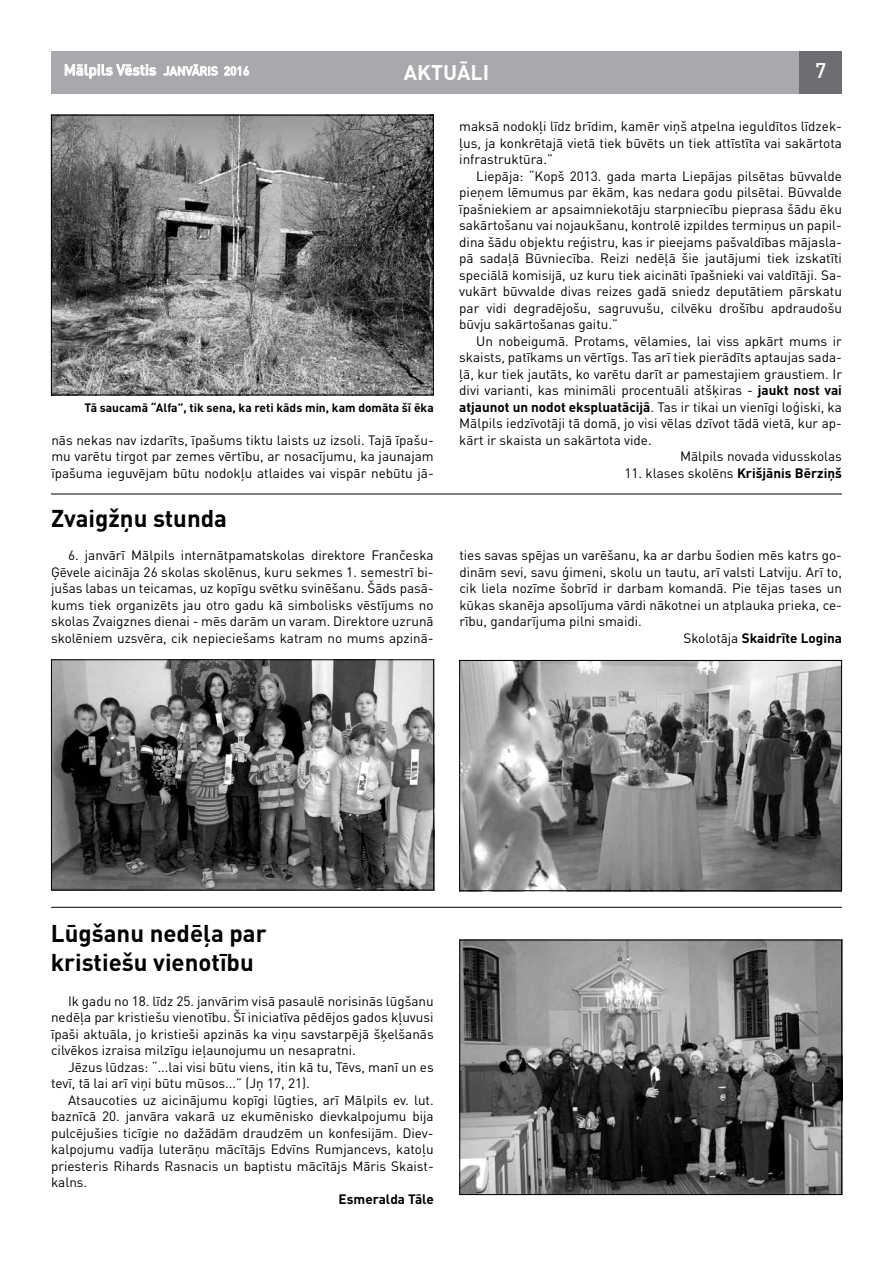
<style>
.page{position:relative;width:893px;height:1263px;background:#fff}
.page>*{position:absolute;margin:0;border:0;box-sizing:border-box;transform-origin:0 0}
.t1{font:700 24px/28.8px "DIN Pro";color:#000}
.t2{font:700 21px "DIN Pro";color:#fff}
.t3{font:500 21px "DIN Pro";color:#fff}
.t4{font:500 15px "DIN Pro";color:#fff}
.t5{font:13.5px/16.5px "DIN Pro";color:#000;text-align:justify}
.t6{font:700 13.5px "DIN Pro";color:#000}
.t7{font:700 12px "DIN Pro";color:#000}
.s1{font-size:12px}
.s2{font-weight:700}
.s3{font-weight:400}
</style>
<div class="page">
<div style="left:51px;top:51px;width:791px;height:43px;background:#a7a9ac"></div>
<div style="left:799px;top:51px;width:43px;height:43px;background:#6d6e71"></div>
<svg style="left:64px;top:64px;width:93px;height:15px"></svg>
<svg style="left:163px;top:64px;width:55px;height:12px"></svg>
<svg style="left:224px;top:66px;width:25px;height:10px"></svg>
<hr style="left:51px;top:494px;width:791px;height:1px;background:#000">
<hr style="left:51px;top:907px;width:791px;height:1px;background:#000">
<img style="left:53px;top:661px;width:379px;height:227px">
<div style="left:51px;top:659px;width:383px;height:231px;border:1px solid #000"></div>
<img style="left:461px;top:662px;width:379px;height:227px">
<div style="left:459px;top:660px;width:383px;height:231px;border:1px solid #000"></div>
<img style="left:53px;top:117px;width:379px;height:276px">
<div style="left:51px;top:115px;width:383px;height:280px;border:1px solid #000"></div>
<img style="left:461px;top:942px;width:379px;height:251px">
<div style="left:459px;top:940px;width:383px;height:255px;border:1px solid #000"></div>
<p class="t4" style="left:64px;top:60px;width:187px">Mālpils Vēstis <span class="s1">JANVĀRIS 2016</span></p>
<h2 class="t2" style="left:404px;top:58px;width:87px">AKTUĀLI</h2>
<h2 class="t3" style="left:815px;top:56px;width:13px">7</h2>
<p class="t7" style="left:85px;top:399px;width:351px">Tā saucamā “Alfa”, tik sena, ka reti kāds min, kam domāta šī ēka</p>
<p class="t5" style="left:51px;top:431px;width:384px">nās nekas nav izdarīts, īpašums tiktu laists uz izsoli. Tajā īpašu&shy;mu varētu tirgot par zemes vērtību, ar nosacījumu, ka jaunajam īpašuma ieguvējam būtu nodokļu atlaides vai vispār nebūtu jā-</p>
<h1 class="t1" style="left:51px;top:503px;width:178px">Zvaigžņu stunda</h1>
<p class="t5" style="left:51px;top:547px;width:384px;text-indent:17px">6. janvārī Mālpils internātpamatskolas direktore Frančeska Ģēvele aicināja 26 skolas skolēnus, kuru sekmes 1. semestrī bi&shy;jušas labas un teicamas, uz kopīgu svētku svinēšanu. Šāds pasā&shy;kums tiek organizēts jau otro gadu kā simbolisks vēstījums no skolas Zvaigznes dienai - mēs darām un varam. Direktore uzrunā skolēniem uzsvēra, cik nepieciešams katram no mums apzinā-</p>
<p class="t5" style="left:459px;top:118px;width:384px">maksā nodokļi līdz brīdim, kamēr viņš atpelna ieguldītos līdzek&shy;ļus, ja konkrētajā vietā tiek būvēts un tiek attīstīta vai sakārtota infrastruktūra.”</p>
<p class="t5" style="left:459px;top:167px;width:384px;text-indent:17px">Liepāja: “Kopš 2013. gada marta Liepājas pilsētas būvvalde pieņem lēmumus par ēkām, kas nedara godu pilsētai. Būvvalde īpašniekiem ar apsaimniekotāju starpniecību pieprasa šādu ēku sakārtošanu vai nojaukšanu, kontrolē izpildes termiņus un papil&shy;dina šādu objektu reģistru, kas ir pieejams pašvaldības mājasla&shy;pā sadaļā Būvniecība. Reizi nedēļā šie jautājumi tiek izskatīti speciālā komisijā, uz kuru tiek aicināti īpašnieki vai valdītāji. Sa&shy;vukārt būvvalde divas reizes gadā sniedz deputātiem pārskatu par vidi degradējošu, sagruvušu, cilvēku drošību apdraudošu būvju sakārtošanas gaitu.”</p>
<p class="t5" style="left:476px;top:332px;width:367px">Un nobeigumā. Protams, vēlamies, lai viss apkārt mums ir</p>
<p class="t5" style="left:459px;top:349px;width:384px">skaists, patīkams un vērtīgs. Tas arī tiek pierādīts aptaujas sada-</p>
<p class="t5" style="left:459px;top:365px;width:384px">ļā, kur tiek jautāts, ko varētu darīt ar pamestajiem graustiem. Ir</p>
<p class="t5" style="left:459px;top:382px;width:384px">divi varianti, kas minimāli procentuāli atšķiras - <span class="s2">jaukt nost vai</span></p>
<p class="t5" style="left:459px;top:398px;width:384px"><span class="s2">atjaunot un nodot ekspluatācijā</span>. Tas ir tikai un vienīgi loģiski, ka</p>
<p class="t5" style="left:459px;top:415px;width:384px">Mālpils iedzīvotāji tā domā, jo visi vēlas dzīvot tādā vietā, kur ap-</p>
<p class="t5" style="left:459px;top:431px;width:194px">kārt ir skaista un sakārtota vide.</p>
<p class="t5" style="left:680px;top:448px;width:163px">Mālpils novada vidusskolas</p>
<p class="t5" style="left:624px;top:464px;width:219px">11. klases skolēns <span class="s2">Krišjānis Bērziņš</span></p>
<p class="t5" style="left:459px;top:547px;width:384px">ties savas spējas un varēšanu, ka ar darbu šodien mēs katrs go-</p>
<p class="t5" style="left:459px;top:563px;width:384px">dinām sevi, savu ģimeni, skolu un tautu, arī valsti Latviju. Arī to,</p>
<p class="t5" style="left:459px;top:580px;width:384px">cik liela nozīme šobrīd ir darbam komandā. Pie tējas tases un</p>
<p class="t5" style="left:459px;top:596px;width:384px">kūkas skanēja apsolījuma vārdi nākotnei un atplauka prieka, ce-</p>
<p class="t5" style="left:459px;top:613px;width:184px">rību, gandarījuma pilni smaidi.</p>
<p class="t6" style="left:683px;top:629px;width:160px"><span class="s3">Skolotāja</span> Skaidrīte Logina</p>
<h1 class="t1" style="left:51px;top:918px;width:217px">Lūgšanu nedēļa par kristiešu vienotību</h1>
<p class="t5" style="left:51px;top:992px;width:384px;text-indent:17px">Ik gadu no 18. līdz 25. janvārim visā pasaulē norisinās lūgšanu nedēļa par kristiešu vienotību. Šī iniciatīva pēdējos gados kļuvusi īpaši aktuāla, jo kristieši apzinās ka viņu savstarpējā šķelšanās cilvēkos izraisa milzīgu ieļaunojumu un nesapratni.</p>
<p class="t5" style="left:51px;top:1058px;width:384px;text-indent:17px">Jēzus lūdzas: “...lai visi būtu viens, itin kā tu, Tēvs, manī un es tevī, tā lai arī viņi būtu mūsos...” (Jņ 17, 21).</p>
<p class="t5" style="left:51px;top:1091px;width:384px;text-indent:17px">Atsaucoties uz aicinājumu kopīgi lūgties, arī Mālpils ev. lut. baznīcā 20. janvāra vakarā uz ekumēnisko dievkalpojumu bija pulcējušies ticīgie no dažādām draudzēm un konfesijām. Diev&shy;kalpojumu vadīja luterāņu mācītājs Edvīns Rumjancevs, katoļu priesteris Rihards Rasnacis un baptistu mācītājs Māris Skaist&shy;kalns.</p>
<p class="t6" style="left:339px;top:1190px;width:97px">Esmeralda Tāle</p>
</div>
